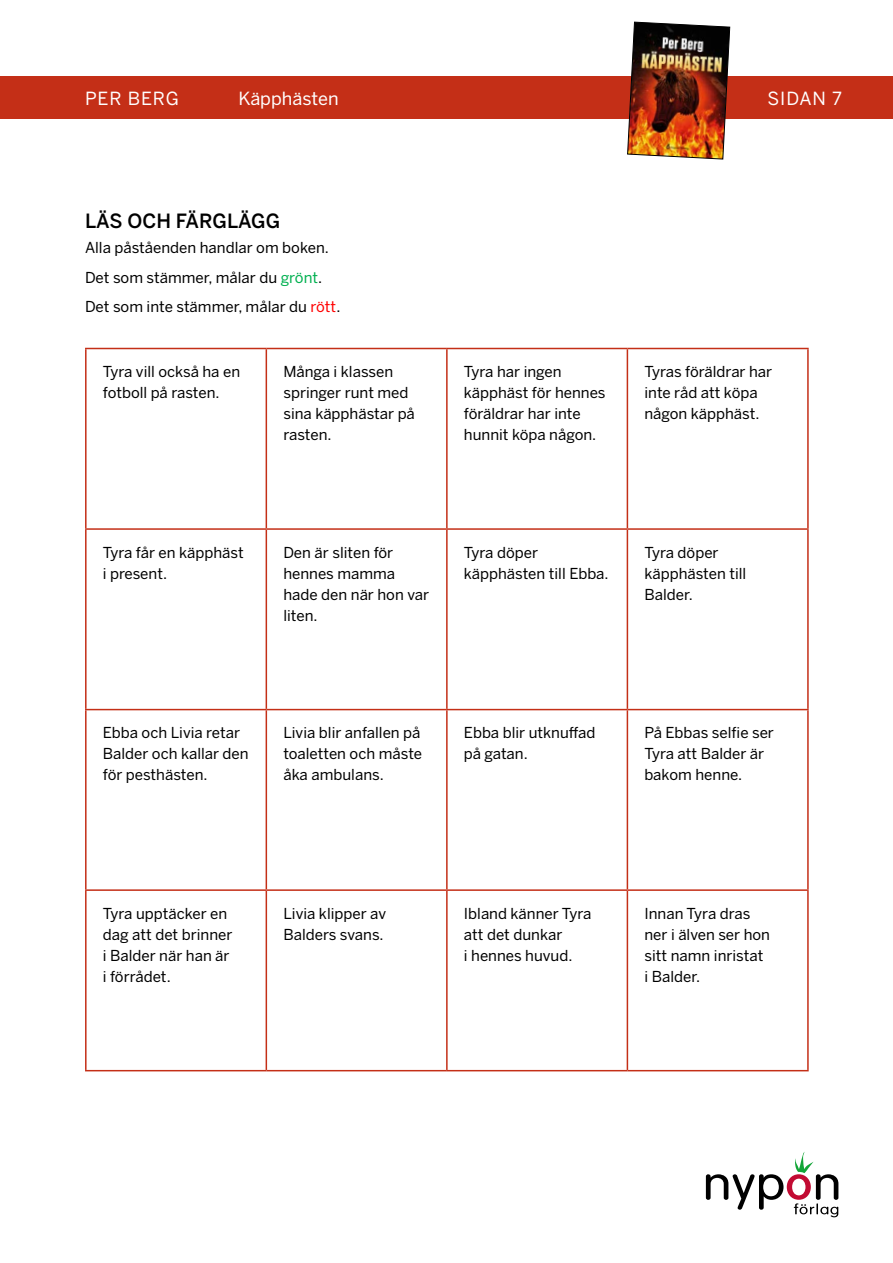
<style>
.page{position:relative;width:893px;height:1263px;background:#fff}
.page>*{position:absolute;margin:0;border:0;box-sizing:border-box;transform-origin:0 0}
.t1{font:500 19.5px "Benton Sans";color:#000}
.t2{font:18px "Benton Sans";letter-spacing:.005em;color:#fff}
.t3{font:15px/21px "Benton Sans";color:#000}
.s1{color:#00b050}
.s2{color:#f00}
</style>
<div class="page">
<svg style="left:706px;top:1152px;width:132px;height:65px"></svg>
<div style="left:0;top:77px;width:893px;height:42px;background:#c42f17"></div>
<img style="left:627px;top:21px;width:103px;height:139px">
<hr style="left:85px;top:348px;width:181px;height:1px;background:#c42f17">
<hr style="left:85px;top:349px;width:2px;height:179px;background:#c42f17">
<hr style="left:266px;top:348px;width:181px;height:1px;background:#c42f17">
<hr style="left:266px;top:349px;width:1px;height:179px;background:#c42f17">
<hr style="left:447px;top:348px;width:180px;height:1px;background:#c42f17">
<hr style="left:446px;top:349px;width:2px;height:179px;background:#c42f17">
<hr style="left:627px;top:348px;width:182px;height:1px;background:#c42f17">
<hr style="left:627px;top:349px;width:1px;height:179px;background:#c42f17">
<hr style="left:807px;top:349px;width:2px;height:179px;background:#c42f17">
<hr style="left:85px;top:528px;width:181px;height:2px;background:#c42f17">
<hr style="left:85px;top:530px;width:2px;height:179px;background:#c42f17">
<hr style="left:266px;top:528px;width:181px;height:2px;background:#c42f17">
<hr style="left:266px;top:530px;width:1px;height:179px;background:#c42f17">
<hr style="left:447px;top:528px;width:180px;height:2px;background:#c42f17">
<hr style="left:446px;top:530px;width:2px;height:179px;background:#c42f17">
<hr style="left:627px;top:528px;width:182px;height:2px;background:#c42f17">
<hr style="left:627px;top:530px;width:1px;height:179px;background:#c42f17">
<hr style="left:807px;top:530px;width:2px;height:179px;background:#c42f17">
<hr style="left:85px;top:709px;width:181px;height:1px;background:#c42f17">
<hr style="left:85px;top:710px;width:2px;height:179px;background:#c42f17">
<hr style="left:266px;top:709px;width:181px;height:1px;background:#c42f17">
<hr style="left:266px;top:710px;width:1px;height:179px;background:#c42f17">
<hr style="left:447px;top:709px;width:180px;height:1px;background:#c42f17">
<hr style="left:446px;top:710px;width:2px;height:179px;background:#c42f17">
<hr style="left:627px;top:709px;width:182px;height:1px;background:#c42f17">
<hr style="left:627px;top:710px;width:1px;height:179px;background:#c42f17">
<hr style="left:807px;top:710px;width:2px;height:179px;background:#c42f17">
<hr style="left:85px;top:889px;width:181px;height:2px;background:#c42f17">
<hr style="left:85px;top:891px;width:2px;height:179px;background:#c42f17">
<hr style="left:266px;top:889px;width:181px;height:2px;background:#c42f17">
<hr style="left:266px;top:891px;width:1px;height:179px;background:#c42f17">
<hr style="left:447px;top:889px;width:180px;height:2px;background:#c42f17">
<hr style="left:446px;top:891px;width:2px;height:179px;background:#c42f17">
<hr style="left:627px;top:889px;width:182px;height:2px;background:#c42f17">
<hr style="left:627px;top:891px;width:1px;height:179px;background:#c42f17">
<hr style="left:807px;top:891px;width:2px;height:179px;background:#c42f17">
<hr style="left:85px;top:1070px;width:181px;height:1px;background:#c42f17">
<hr style="left:266px;top:1070px;width:181px;height:1px;background:#c42f17">
<hr style="left:447px;top:1070px;width:180px;height:1px;background:#c42f17">
<hr style="left:627px;top:1070px;width:182px;height:1px;background:#c42f17">
<p class="t2" style="left:85px;top:87px;width:95px">PER BERG</p>
<p class="t2" style="left:238px;top:87px;width:102px">Käpphästen</p>
<p class="t2" style="left:768px;top:87px;width:76px">SIDAN 7</p>
<h1 class="t1" style="left:85px;top:209px;width:197px">LÄS OCH FÄRGLÄGG</h1>
<p class="t3" style="left:85px;top:233px;width:257px;line-height:29.5px">Alla påståenden handlar om boken.<br>Det som stämmer, målar du <span class="s1">grönt</span>.<br>Det som inte stämmer, målar du <span class="s2">rött</span>.</p>
<p class="t3" style="left:103px;top:361px;width:139px">Tyra vill också ha en fotboll på rasten.</p>
<p class="t3" style="left:283px;top:361px;width:133px">Många i klassen springer runt med sina käpphästar på rasten.</p>
<p class="t3" style="left:464px;top:361px;width:143px">Tyra har ingen käpphäst för hennes föräldrar har inte hunnit köpa någon.</p>
<p class="t3" style="left:644px;top:361px;width:129px">Tyras föräldrar har inte råd att köpa någon käpphäst.</p>
<p class="t3" style="left:103px;top:542px;width:142px">Tyra får en käpphäst i present.</p>
<p class="t3" style="left:283px;top:542px;width:147px">Den är sliten för hennes mamma hade den när hon var liten.</p>
<p class="t3" style="left:464px;top:542px;width:146px">Tyra döper käpphästen till Ebba.</p>
<p class="t3" style="left:644px;top:542px;width:103px">Tyra döper käpphästen till<br>Balder.</p>
<p class="t3" style="left:103px;top:722px;width:147px">Ebba och Livia retar<br>Balder och kallar den för pesthästen.</p>
<p class="t3" style="left:283px;top:722px;width:140px;text-align:justify">Livia blir anfallen på toaletten och måste åka ambulans.</p>
<p class="t3" style="left:464px;top:722px;width:133px">Ebba blir utknuffad på gatan.</p>
<p class="t3" style="left:644px;top:722px;width:131px">På Ebbas selfie ser<br>Tyra att Balder är bakom henne.</p>
<p class="t3" style="left:103px;top:903px;width:131px">Tyra upptäcker en dag att det brinner i Balder när han är i förrådet.</p>
<p class="t3" style="left:283px;top:903px;width:104px">Livia klipper av<br>Balders svans.</p>
<p class="t3" style="left:464px;top:903px;width:129px">Ibland känner Tyra att det dunkar<br>i hennes huvud.</p>
<p class="t3" style="left:644px;top:903px;width:127px">Innan Tyra dras ner i älven ser hon sitt namn inristat i Balder.</p>
</div>
